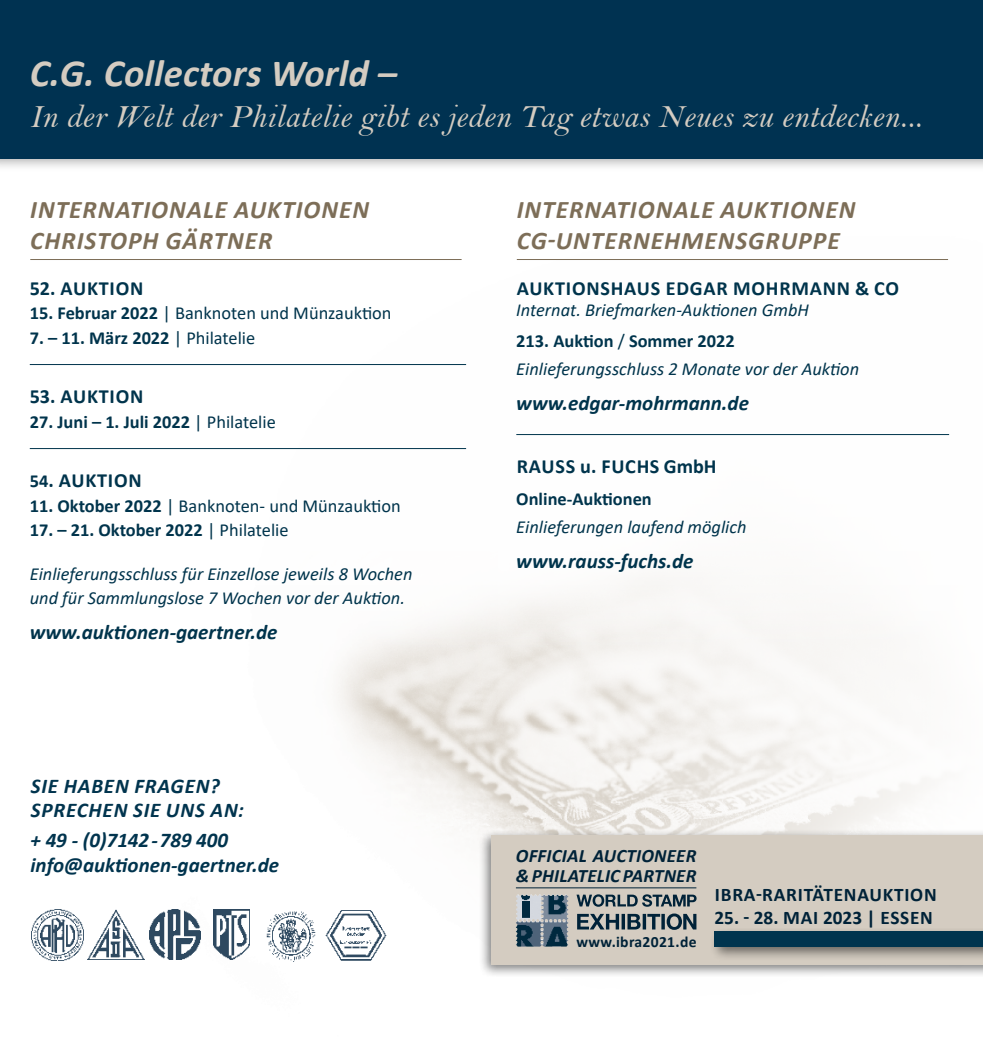
<style>
.page{position:relative;width:983px;height:1042px;background:#fff}
.page>*{position:absolute;margin:0;border:0;box-sizing:border-box;transform-origin:0 0}
.t1{font:italic 700 38.5px "Calibri";letter-spacing:.005em;color:#d4ccc1}
.t2{font:33.25px "Bell MT Italic";letter-spacing:.005em;color:#d4ccc1}
.t3{font:italic 700 25.38px/31.5px "Calibri";letter-spacing:.04em;color:#7d6e58}
.t4{font:italic 700 21px "Calibri";color:#00344c}
.t5{font:italic 700 21px/24.5px "Calibri";color:#00344e}
.t6{font:italic 700 21px/24.5px "Calibri";letter-spacing:.04em;color:#00344e}
.t7{font:700 20.12px "Calibri";letter-spacing:.04em;color:#00344c}
.t8{font:700 19.25px "Calibri";letter-spacing:.04em;color:#002238}
.t9{font:italic 700 18.9px/19.6px "Calibri";letter-spacing:.01em;color:#002238}
.t10{font:italic 18.38px/31.5px "Calibri";color:#00344c}
.t11{font:700 18.38px "Calibri";color:#00344c}
.t12{font:18.38px "Calibri";color:#00344c}
.t13{font:700 15.58px "Calibri";letter-spacing:.02em;color:#002238}
.s1{font-weight:700}
.s2{font-weight:400}
.s3{font-size:18.38px}
.s4{font-weight:700;font-style:normal}
.s5{font-style:normal}
</style>
<div class="page">
<img style="left:229px;top:646px;width:698px;height:316px">
<div style="left:0;top:0;width:982px;height:172px;background:#000;opacity:.3"></div>
<div style="left:0;top:0;width:982px;height:159px;background:#003251"></div>
<hr style="left:516px;top:259px;width:431px;height:1px;background:#7d6e58">
<hr style="left:516px;top:434px;width:432px;height:1px;background:#00344c">
<hr style="left:30px;top:259px;width:431px;height:1px;background:#7d6e58">
<hr style="left:30px;top:364px;width:436px;height:1px;background:#00344c">
<hr style="left:30px;top:448px;width:436px;height:1px;background:#00344c">
<img style="left:87px;top:909px;width:57px;height:50px">
<img style="left:31px;top:909px;width:52px;height:52px">
<img style="left:150px;top:909px;width:51px;height:51px">
<img style="left:213px;top:909px;width:37px;height:50px">
<img style="left:265px;top:909px;width:51px;height:52px">
<img style="left:325px;top:905px;width:61px;height:57px">
<div style="left:478px;top:829px;width:504px;height:149px;background:#000;opacity:.5"></div>
<div style="left:491px;top:835px;width:491px;height:130px;background:#d4ccc1"></div>
<img style="left:516px;top:894px;width:45px;height:12px">
<svg style="left:576px;top:894px;width:120px;height:13px"></svg>
<svg style="left:577px;top:913px;width:119px;height:17px"></svg>
<hr style="left:515px;top:887px;width:181px;height:1px;background:#002238">
<div style="left:709px;top:926px;width:273px;height:35px;background:#000;opacity:.5"></div>
<div style="left:714px;top:931px;width:268px;height:15px;background:#00344e"></div>
<h1 class="t1" style="left:30px;top:46px;width:368px">C.G. Collectors World –</h1>
<h2 class="t2" style="left:30px;top:96px;width:893px">In der Welt der Philatelie gibt es jeden Tag etwas Neues zu entdecken...</h2>
<h3 class="t3" style="left:30px;top:192px;width:340px">INTERNATIONALE AUKTIONEN<br>CHRISTOPH GÄRTNER</h3>
<p class="t7" style="left:30px;top:274px;width:115px">52. AUKTION</p>
<p class="t12" style="left:30px;top:300px;width:363px"><span class="s1">15. Februar 2022</span> | Banknoten und Münzauktion</p>
<p class="t11" style="left:30px;top:324px;width:227px">7. – 11. März 2022 <span class="s2">| Philatelie</span></p>
<p class="t7" style="left:30px;top:382px;width:115px">53. AUKTION</p>
<p class="t11" style="left:30px;top:408px;width:247px">27. Juni – 1. Juli 2022 <span class="s2">| Philatelie</span></p>
<p class="t7" style="left:30px;top:466px;width:113px"><span class="s3">54</span>. AUKTION</p>
<p class="t12" style="left:30px;top:493px;width:372px"><span class="s1">11. Oktober 2022</span> | Banknoten- und Münzauktion</p>
<p class="t11" style="left:30px;top:517px;width:260px">17. – 21. Oktober 2022 <span class="s2">| Philatelie</span></p>
<p class="t10" style="left:30px;top:561px;width:384px;line-height:24.5px">Einlieferungsschluss für Einzellose jeweils 8 Wochen und für Sammlungslose 7 Wochen vor der Auktion.</p>
<p class="t4" style="left:30px;top:617px;width:249px">www.auktionen-gaertner.de</p>
<p class="t6" style="left:31px;top:773px;width:214px">SIE HABEN FRAGEN?<br>SPRECHEN SIE UNS AN:</p>
<p class="t5" style="left:30px;top:827px;width:250px">+ 49 - (0)7142-789 400 info@auktionen-gaertner.de</p>
<h3 class="t3" style="left:516px;top:192px;width:340px">INTERNATIONALE AUKTIONEN<br>CG-UNTERNEHMENSGRUPPE</h3>
<p class="t7" style="left:516px;top:274px;width:384px">AUKTIONSHAUS EDGAR MOHRMANN &amp; CO</p>
<p class="t10" style="left:516px;top:293px;width:294px">Internat. Briefmarken-Auktionen GmbH<br><span class="s4">213. Auktion</span> <span class="s5">/</span> <span class="s4">Sommer 2022</span></p>
<p class="t10" style="left:516px;top:352px;width:344px">Einlieferungsschluss 2 Monate vor der Auktion</p>
<p class="t4" style="left:516px;top:388px;width:234px">www.edgar-mohrmann.de</p>
<p class="t7" style="left:516px;top:452px;width:201px">RAUSS u. FUCHS GmbH</p>
<p class="t11" style="left:516px;top:485px;width:137px">Online-Auktionen</p>
<p class="t10" style="left:516px;top:510px;width:232px">Einlieferungen laufend möglich</p>
<p class="t4" style="left:516px;top:546px;width:179px">www.rauss-fuchs.de</p>
<p class="t9" style="left:515px;top:845px;width:182px">OFFICIAL AUCTIONEER &amp; PHILATELIC PARTNER</p>
<p class="t13" style="left:576px;top:930px;width:121px">www.ibra2021.de</p>
<p class="t8" style="left:714px;top:881px;width:223px">IBRA-RARITÄTENAUKTION</p>
<p class="t8" style="left:714px;top:904px;width:220px">25. - 28. MAI 2023 | ESSEN</p>
</div>
